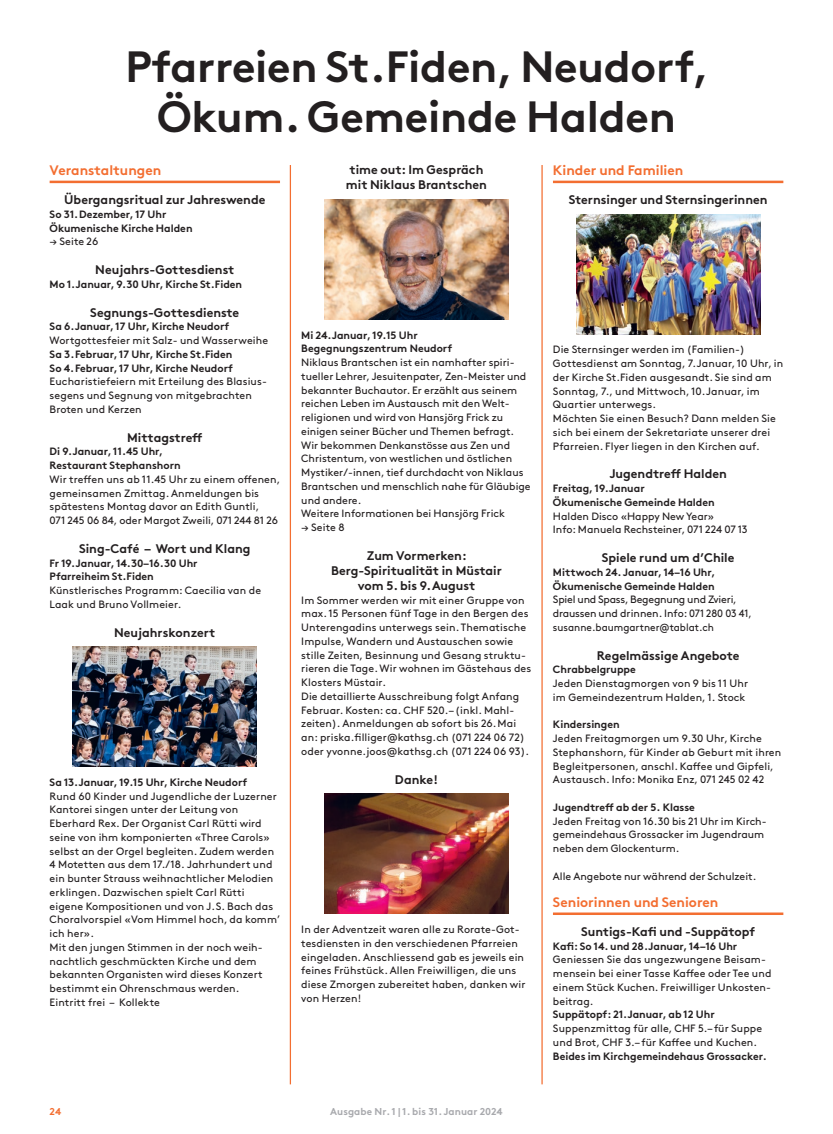
<style>
.page{position:relative;width:833px;height:1134px;background:#fff}
.page>*{position:absolute;margin:0;border:0;box-sizing:border-box;transform-origin:0 0}
.t1{font:700 43.75px/50px "Brown Pro";letter-spacing:-.005em;color:#231f20;text-align:center}
.t2{font:700 13.75px "Brown Pro";color:#f36e31}
.t3{font:700 12.5px/15px "Brown Pro";color:#231f20}
.t4{font:10.62px/13.8px "Brown Pro";letter-spacing:.01em;color:#231f20}
.t5{font:700 10.62px/13.8px "Brown Pro";color:#231f20}
.t6{font:10.62px/13.8px "Brown Pro";letter-spacing:-.015em;color:#231f20}
.t7{font:700 10px "Brown Pro";letter-spacing:.01em;color:#a8a9ad}
.t8{font:700 10px "Brown Pro";color:#f36e31}
</style>
<div class="page">
<hr style="left:290px;top:165px;width:1px;height:919px;background:#f36e31">
<hr style="left:541px;top:165px;width:1px;height:919px;background:#f36e31">
<img style="left:324px;top:199px;width:184px;height:120px">
<img style="left:324px;top:794px;width:184px;height:120px">
<hr style="left:553px;top:181px;width:230px;height:2px;background:#f36e31">
<hr style="left:553px;top:912px;width:230px;height:3px;background:#f36e31">
<img style="left:576px;top:214px;width:184px;height:120px">
<hr style="left:50px;top:181px;width:230px;height:2px;background:#f36e31">
<img style="left:73px;top:647px;width:184px;height:120px">
<h1 class="t1" style="left:125px;top:38px;width:585px">Pfarreien St.Fiden, Neudorf,<br>Ökum. Gemeinde Halden</h1>
<p class="t3" style="left:346px;top:161px;width:143px">time out: Im Gespräch mit Niklaus Brantschen</p>
<p class="t2" style="left:553px;top:159px;width:132px">Kinder und Familien</p>
<p class="t3" style="left:569px;top:191px;width:200px">Sternsinger und Sternsingerinnen</p>
<p class="t2" style="left:50px;top:159px;width:113px">Veranstaltungen</p>
<p class="t3" style="left:64px;top:191px;width:203px">Übergangsritual zur Jahreswende</p>
<p class="t5" style="left:50px;top:206px;width:144px">So 31.Dezember, 17 Uhr<br>Ökumenische Kirche Halden</p>
<p class="t4" style="left:50px;top:234px;width:50px">→ Seite 26</p>
<p class="t3" style="left:95px;top:261px;width:141px">Neujahrs-Gottesdienst</p>
<p class="t5" style="left:50px;top:276px;width:194px">Mo 1.Januar, 9.30 Uhr, Kirche St.Fiden</p>
<p class="t3" style="left:90px;top:303px;width:150px">Segnungs-Gottesdienste</p>
<p class="t5" style="left:50px;top:319px;width:181px">Sa 6.Januar, 17 Uhr, Kirche Neudorf</p>
<p class="t4" style="left:50px;top:333px;width:220px">Wortgottesfeier mit Salz- und Wasserweihe</p>
<p class="t5" style="left:50px;top:346px;width:185px">Sa 3.Februar, 17 Uhr, Kirche St.Fiden<br>So 4.Februar, 17 Uhr, Kirche Neudorf</p>
<p class="t4" style="left:50px;top:374px;width:219px">Eucharistiefeiern mit Erteilung des Blasius&shy;segens und Segnung von mitgebrachten<br>Broten und Kerzen</p>
<p class="t3" style="left:127px;top:428px;width:77px">Mittagstreff</p>
<p class="t5" style="left:50px;top:444px;width:133px">Di 9.Januar, 11.45 Uhr,<br>Restaurant Stephanshorn</p>
<p class="t4" style="left:50px;top:471px;width:232px">Wir treffen uns ab 11.45 Uhr zu einem offenen, gemeinsamen Zmittag. Anmeldungen bis spätestens Montag davor an Edith Guntli,<br>071 245 06 84, oder Margot Zweili, 071 244 81 26</p>
<p class="t3" style="left:79px;top:540px;width:173px">Sing-Café – Wort und Klang</p>
<p class="t5" style="left:50px;top:555px;width:149px">Fr 19.Januar, 14.30–16.30 Uhr<br>Pfarreiheim St.Fiden</p>
<p class="t4" style="left:50px;top:583px;width:213px">Künstlerisches Programm: Caecilia van de<br>Laak und Bruno Vollmeier.</p>
<p class="t3" style="left:114px;top:623px;width:103px">Neujahrskonzert</p>
<p class="t5" style="left:301px;top:327px;width:153px">Mi 24.Januar, 19.15 Uhr<br>Begegnungszentrum Neudorf</p>
<p class="t4" style="left:301px;top:355px;width:231px">Niklaus Brantschen ist ein namhafter spiri&shy;tueller Lehrer, Jesuitenpater, Zen-Meister und bekannter Buchautor. Er erzählt aus seinem reichen Leben im Austausch mit den Welt&shy;religionen und wird von Hansjörg Frick zu einigen seiner Bücher und Themen befragt.<br>Wir bekommen Denkanstösse aus Zen und Christentum, von westlichen und östlichen Mystiker/-innen, tief durchdacht von Niklaus Brantschen und menschlich nahe für Gläubige und andere.<br>Weitere Informationen bei Hansjörg Frick</p>
<p class="t4" style="left:301px;top:520px;width:45px">→ Seite 8</p>
<p class="t3" style="left:331px;top:547px;width:172px;text-align:center">Zum Vormerken:<br>Berg-Spiritualität in Müstair vom 5. bis 9.August</p>
<p class="t4" style="left:301px;top:592px;width:231px">Im Sommer werden wir mit einer Gruppe von max. 15 Personen fünf Tage in den Bergen des Unterengadins unterwegs sein. Thematische Impulse, Wandern und Austauschen sowie stille Zeiten, Besinnung und Gesang struktu&shy;rieren die Tage. Wir wohnen im Gästehaus des Klosters Müstair.<br>Die detaillierte Ausschreibung folgt Anfang Februar. Kosten: ca. CHF 520.– (inkl. Mahl&shy;zeiten). Anmeldungen ab sofort bis 26.Mai an: priska.filliger@kathsg.ch (071 224 06 72) oder yvonne.joos@kathsg.ch (071 224 06 93).</p>
<p class="t3" style="left:395px;top:770px;width:45px">Danke!</p>
<p class="t4" style="left:553px;top:342px;width:232px">Die Sternsinger werden im (Familien-)<br>Gottesdienst am Sonntag, 7.Januar, 10 Uhr, in der Kirche St.Fiden ausgesandt. Sie sind am Sonntag, 7., und Mittwoch, 10.Januar, im Quartier unterwegs.<br>Möchten Sie einen Besuch? Dann melden Sie sich bei einem der Sekretariate unserer drei Pfarreien. Flyer liegen in den Kirchen auf.</p>
<p class="t3" style="left:609px;top:465px;width:119px">Jugendtreff Halden</p>
<p class="t5" style="left:553px;top:480px;width:163px">Freitag, 19.Januar<br>Ökumenische Gemeinde Halden</p>
<p class="t4" style="left:553px;top:508px;width:196px">Halden Disco «Happy New Year»<br>Info: Manuela Rechsteiner, 071 224 07 13</p>
<p class="t3" style="left:602px;top:549px;width:134px">Spiele rund um d’Chile</p>
<p class="t5" style="left:553px;top:564px;width:164px">Mittwoch 24. Januar, 14–16 Uhr,<br>Ökumenische Gemeinde Halden</p>
<p class="t6" style="left:553px;top:592px;width:200px">Spiel und Spass, Begegnung und Zvieri, draussen und drinnen. Info: 071 280 03 41, susanne.baumgartner@tablat.ch</p>
<p class="t3" style="left:597px;top:646px;width:144px">Regelmässige Angebote</p>
<p class="t5" style="left:553px;top:662px;width:84px">Chrabbelgruppe</p>
<p class="t4" style="left:553px;top:676px;width:197px">Jeden Dienstagmorgen von 9 bis 11 Uhr im Gemeindezentrum Halden, 1. Stock</p>
<p class="t5" style="left:553px;top:717px;width:68px">Kindersingen</p>
<p class="t4" style="left:553px;top:731px;width:230px">Jeden Freitagmorgen um 9.30 Uhr, Kirche Stephanshorn, für Kinder ab Geburt mit ihren Begleitpersonen, anschl. Kaffee und Gipfeli, Austausch. Info: Monika Enz, 071 245 02 42</p>
<p class="t5" style="left:553px;top:799px;width:143px">Jugendtreff ab der 5. Klasse</p>
<p class="t4" style="left:553px;top:813px;width:213px;text-align:justify">Jeden Freitag von 16.30 bis 21 Uhr im Kirch&shy;gemeindehaus Grossacker im Jugendraum neben dem Glockenturm.</p>
<p class="t4" style="left:553px;top:868px;width:205px">Alle Angebote nur während der Schulzeit.</p>
<p class="t2" style="left:553px;top:891px;width:167px">Seniorinnen und Senioren</p>
<p class="t3" style="left:581px;top:923px;width:176px">Suntigs-Kafi und -Suppätopf</p>
<p class="t5" style="left:553px;top:938px;width:186px">Kafi: So 14. und 28.Januar, 14–16 Uhr</p>
<p class="t4" style="left:553px;top:952px;width:220px">Geniessen Sie das ungezwungene Beisam&shy;mensein bei einer Tasse Kaffee oder Tee und einem Stück Kuchen. Freiwilliger Unkosten&shy;beitrag.</p>
<p class="t5" style="left:553px;top:1007px;width:163px">Suppätopf: 21.Januar, ab 12 Uhr</p>
<p class="t4" style="left:553px;top:1021px;width:211px">Suppenzmittag für alle, CHF 5.– für Suppe und Brot, CHF 3.– für Kaffee und Kuchen.</p>
<p class="t5" style="left:553px;top:1048px;width:215px">Beides im Kirchgemeindehaus Grossacker.</p>
<p class="t5" style="left:50px;top:774px;width:199px">Sa 13.Januar, 19.15 Uhr, Kirche Neudorf</p>
<p class="t4" style="left:50px;top:788px;width:232px">Rund 60 Kinder und Jugendliche der Luzerner Kantorei singen unter der Leitung von Eberhard Rex. Der Organist Carl Rütti wird seine von ihm komponierten «Three Carols» selbst an der Orgel begleiten. Zudem werden 4 Motetten aus dem 17./18. Jahrhundert und ein bunter Strauss weihnachtlicher Melodien erklingen. Dazwischen spielt Carl Rütti eigene Kompositionen und von J.S. Bach das Choralvorspiel «Vom Himmel hoch, da komm’ ich her».<br>Mit den jungen Stimmen in der noch weih&shy;nachtlich geschmückten Kirche und dem bekannten Organisten wird dieses Konzert bestimmt ein Ohrenschmaus werden.<br>Eintritt frei – Kollekte</p>
<p class="t4" style="left:301px;top:921px;width:226px">In der Adventzeit waren alle zu Rorate-Got&shy;tesdiensten in den verschiedenen Pfarreien eingeladen. Anschliessend gab es jeweils ein feines Frühstück. Allen Freiwilligen, die uns diese Zmorgen zubereitet haben, danken wir von Herzen!</p>
<p class="t8" style="left:50px;top:1103px;width:13px">24</p>
<p class="t7" style="left:330px;top:1103px;width:174px">Ausgabe Nr. 1 | 1. bis 31. Januar 2024</p>
</div>
